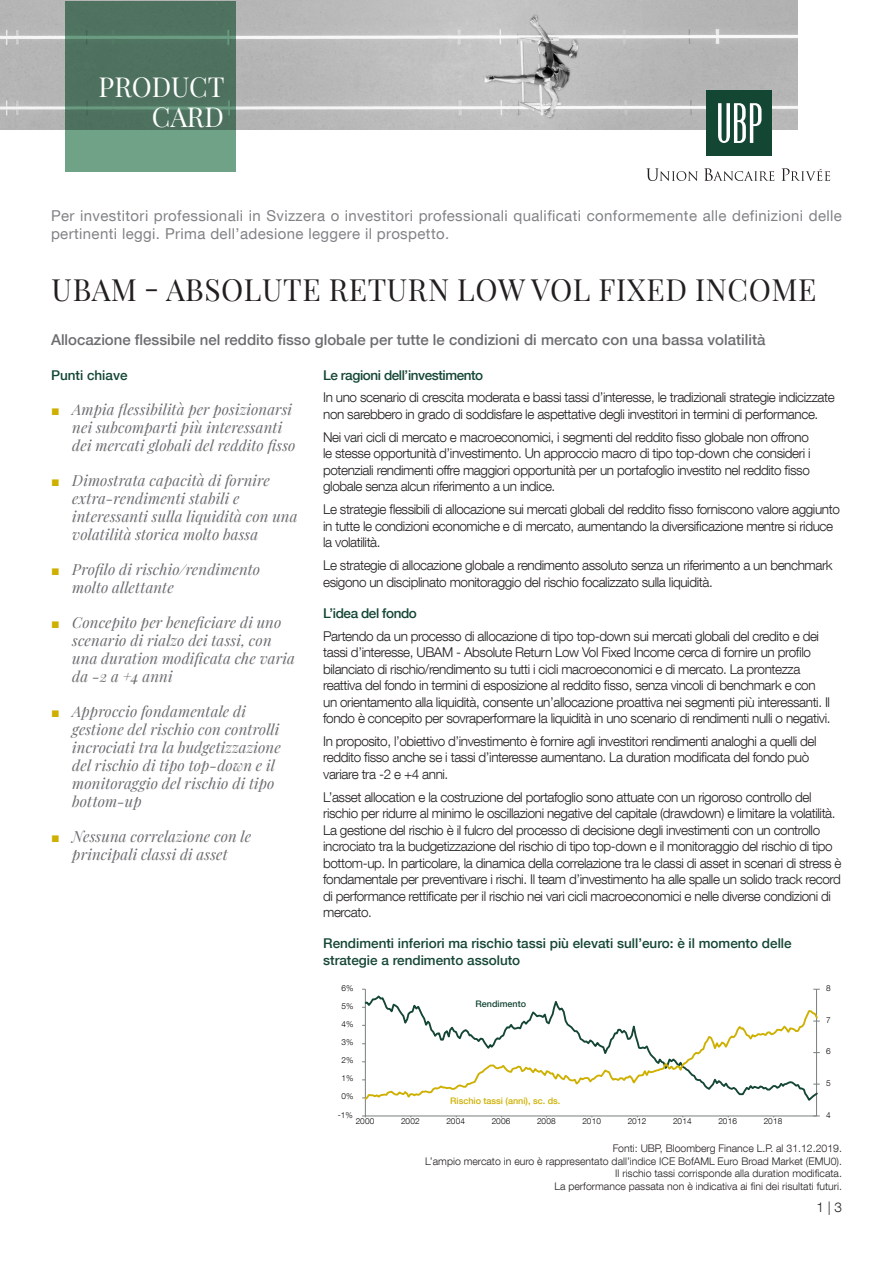
<style>
.page{position:relative;width:893px;height:1263px;background:#fff}
.page>*{position:absolute;margin:0;border:0;box-sizing:border-box;transform-origin:0 0}
.nom_du_fonds{font:30px "Playfair Display";letter-spacing:.02em;color:#231f20}
.t1{font:27px "Playfair Display";color:#fff}
.t2{font:italic 15px/18px "Playfair Display";letter-spacing:.005em;color:#6c6d70}
.For_qualified_invest{font:15px/18px "Helvetica Neue LT Com";letter-spacing:.025em;color:#808285}
.Texte_Intro_65{font:500 15px "Helvetica Neue LT Com";color:#6c6d70}
.Texte{font:300 13.5px/16.5px "Helvetica Neue LT Com";letter-spacing:-.03em;color:#231f20}
.Titre_Niv_2{font:500 13.5px/16.5px "Helvetica Neue LT Com";color:#144634}
.Titre_Niv_2-2{font:500 13.5px "Helvetica Neue LT Com";letter-spacing:-.03em;color:#144634}
.Sources{font:300 10.5px/12.6px "Helvetica Neue LT Com";color:#231f20;text-align:right}
.t3{font:500 9px "Helvetica Neue LT Com";color:#ceb000}
.t4{font:500 9px "Helvetica Neue LT Com";color:#144634}
.t5{font:300 8.25px "Helvetica Neue LT Com";letter-spacing:-.015em;color:#000001}
.s1{font-family:"Arial";font-style:normal;font-size:14.25px;color:#ceb000}
</style>
<div class="page">
<hr style="left:816px;top:989px;width:1px;height:127px;background:#7b7e7f">
<hr style="left:365px;top:989px;width:1px;height:127px;background:#7b7e7f">
<hr style="left:365px;top:1115px;width:451px;height:1px;background:#7b7e7f">
<svg style="left:362px;top:1007px;width:458px;height:94px"></svg>
<img style="left:0;top:0;width:797px;height:130px">
<svg style="left:65px;top:1px;width:170px;height:170px;background:#577f69"></svg>
<svg style="left:646px;top:168px;width:52px;height:13px"></svg>
<svg style="left:704px;top:168px;width:70px;height:13px"></svg>
<svg style="left:781px;top:168px;width:49px;height:13px"></svg>
<div style="left:706px;top:90px;width:66px;height:66px;background:#144634"></div>
<svg style="left:718px;top:103px;width:43px;height:40px"></svg>
<p class="t1" style="left:99px;top:66px;width:128px">PRODUCT</p>
<p class="t1" style="left:152px;top:96px;width:74px">CARD</p>
<p class="For_qualified_invest" style="left:51px;top:206px;width:792px">Per investitori professionali in Svizzera o investitori professionali qualificati conformemente alle definizioni delle pertinenti leggi. Prima dell’adesione leggere il prospetto.</p>
<p class="nom_du_fonds" style="left:52px;top:267px;width:766px">UBAM - ABSOLUTE RETURN LOW VOL FIXED INCOME</p>
<p class="Texte_Intro_65" style="left:51px;top:331px;width:716px">Allocazione flessibile nel reddito fisso globale per tutte le condizioni di mercato con una bassa volatilità</p>
<p class="Titre_Niv_2-2" style="left:323px;top:367px;width:162px">Le ragioni dell’investimento</p>
<p class="Texte" style="left:323px;top:389px;width:513px">In uno scenario di crescita moderata e bassi tassi d’interesse, le tradizionali strategie indicizzate non sarebbero in grado di soddisfare le aspettative degli investitori in termini di performance.</p>
<p class="Texte" style="left:323px;top:428px;width:489px">Nei vari cicli di mercato e macroeconomici, i segmenti del reddito fisso globale non offrono le stesse opportunità d’investimento. Un approccio macro di tipo top-down che consideri i potenziali rendimenti offre maggiori opportunità per un portafoglio investito nel reddito fisso globale senza alcun riferimento a un indice.</p>
<p class="Texte" style="left:323px;top:501px;width:518px">Le strategie flessibili di allocazione sui mercati globali del reddito fisso forniscono valore aggiunto in tutte le condizioni economiche e di mercato, aumentando la diversificazione mentre si riduce la volatilità.</p>
<p class="Texte" style="left:323px;top:557px;width:511px">Le strategie di allocazione globale a rendimento assoluto senza un riferimento a un benchmark esigono un disciplinato monitoraggio del rischio focalizzato sulla liquidità.</p>
<p class="Titre_Niv_2-2" style="left:323px;top:605px;width:95px">L’idea del fondo</p>
<p class="Texte" style="left:323px;top:627px;width:509px">Partendo da un processo di allocazione di tipo top-down sui mercati globali del credito e dei tassi d’interesse, UBAM - Absolute Return Low Vol Fixed Income cerca di fornire un profilo bilanciato di rischio/rendimento su tutti i cicli macroeconomici e di mercato. La prontezza reattiva del fondo in termini di esposizione al reddito fisso, senza vincoli di benchmark e con un orientamento alla liquidità, consente un’allocazione proattiva nei segmenti più interessanti. Il fondo è concepito per sovraperformare la liquidità in uno scenario di rendimenti nulli o negativi.</p>
<p class="Texte" style="left:323px;top:733px;width:495px">In proposito, l’obiettivo d’investimento è fornire agli investitori rendimenti analoghi a quelli del reddito fisso anche se i tassi d’interesse aumentano. La duration modificata del fondo può variare tra -2 e +4 anni.</p>
<p class="Texte" style="left:323px;top:788px;width:520px">L’asset allocation e la costruzione del portafoglio sono attuate con un rigoroso controllo del rischio per ridurre al minimo le oscillazioni negative del capitale (drawdown) e limitare la volatilità.<br>La gestione del rischio è il fulcro del processo di decisione degli investimenti con un controllo incrociato tra la budgetizzazione del rischio di tipo top-down e il monitoraggio del rischio di tipo bottom-up. In particolare, la dinamica della correlazione tra le classi di asset in scenari di stress è fondamentale per preventivare i rischi. Il team d’investimento ha alle spalle un solido track record di performance rettificate per il rischio nei vari cicli macroeconomici e nelle diverse condizioni di mercato.</p>
<p class="Titre_Niv_2" style="left:51px;top:366px;width:78px">Punti chiave</p>
<p class="t2" style="left:72px;top:399px;width:225px;text-indent:-21px"><span class="s1">■</span> Ampia flessibilità per posizionarsi nei subcomparti più interessanti dei mercati globali del reddito fisso</p>
<p class="t2" style="left:72px;top:470px;width:227px;text-indent:-21px"><span class="s1">■</span> Dimostrata capacità di fornire extra-rendimenti stabili e interessanti sulla liquidità con una volatilità storica molto bassa</p>
<p class="t2" style="left:72px;top:559px;width:189px;text-indent:-21px"><span class="s1">■</span> Profilo di rischio/rendimento molto allettante</p>
<p class="t2" style="left:72px;top:612px;width:224px;text-indent:-21px"><span class="s1">■</span> Concepito per beneficiare di uno scenario di rialzo dei tassi, con una duration modificata che varia da -2 a +4 anni</p>
<p class="t2" style="left:72px;top:701px;width:210px;text-indent:-21px"><span class="s1">■</span> Approccio fondamentale di gestione del rischio con controlli incrociati tra la budgetizzazione del rischio di tipo top-down e il monitoraggio del rischio di tipo bottom-up</p>
<p class="t2" style="left:51px;top:826px;width:202px;text-align:center"><span class="s1">■</span> Nessuna correlazione con le principali classi di asset</p>
<p class="Titre_Niv_2" style="left:323px;top:935px;width:470px">Rendimenti inferiori ma rischio tassi più elevati sull’euro: è il momento delle strategie a rendimento assoluto</p>
<p class="t5" style="left:341px;top:983px;width:13px">6%</p>
<p class="t5" style="left:341px;top:1001px;width:13px">5%</p>
<p class="t5" style="left:341px;top:1019px;width:13px">4%</p>
<p class="t5" style="left:341px;top:1037px;width:13px">3%</p>
<p class="t5" style="left:341px;top:1055px;width:13px">2%</p>
<p class="t5" style="left:341px;top:1073px;width:13px">1%</p>
<p class="t5" style="left:341px;top:1091px;width:13px">0%</p>
<p class="t4" style="left:476px;top:999px;width:52px">Rendimento</p>
<p class="t3" style="left:450px;top:1095px;width:112px">Rischio tassi (anni), sc. ds.</p>
<p class="t5" style="left:338px;top:1109px;width:16px">-1%</p>
<p class="t5" style="left:356px;top:1116px;width:20px">2000</p>
<p class="t5" style="left:401px;top:1116px;width:20px">2002</p>
<p class="t5" style="left:446px;top:1116px;width:20px">2004</p>
<p class="t5" style="left:492px;top:1116px;width:20px">2006</p>
<p class="t5" style="left:537px;top:1116px;width:20px">2008</p>
<p class="t5" style="left:582px;top:1116px;width:20px">2010</p>
<p class="t5" style="left:628px;top:1116px;width:20px">2012</p>
<p class="t5" style="left:673px;top:1116px;width:20px">2014</p>
<p class="t5" style="left:718px;top:1116px;width:20px">2016</p>
<p class="t5" style="left:764px;top:1116px;width:20px">2018</p>
<p class="t5" style="left:826px;top:983px;width:6px">8</p>
<p class="t5" style="left:826px;top:1014px;width:6px">7</p>
<p class="t5" style="left:826px;top:1046px;width:6px">6</p>
<p class="t5" style="left:826px;top:1078px;width:6px">5</p>
<p class="t5" style="left:826px;top:1109px;width:6px">4</p>
<p class="Sources" style="left:425px;top:1142px;width:418px">Fonti: UBP, Bloomberg Finance L.P. al 31.12.2019.<br>L’ampio mercato in euro è rappresentato dall’indice ICE BofAML Euro Broad Market (EMU0).</p>
<p class="Sources" style="left:615px;top:1167px;width:228px">Il rischio tassi corrisponde alla duration modificata.</p>
<p class="Sources" style="left:554px;top:1179px;width:289px">La performance passata non è indicativa ai fini dei risultati futuri.</p>
<p class="Texte" style="left:816px;top:1199px;width:27px">1 | 3</p>
</div>
